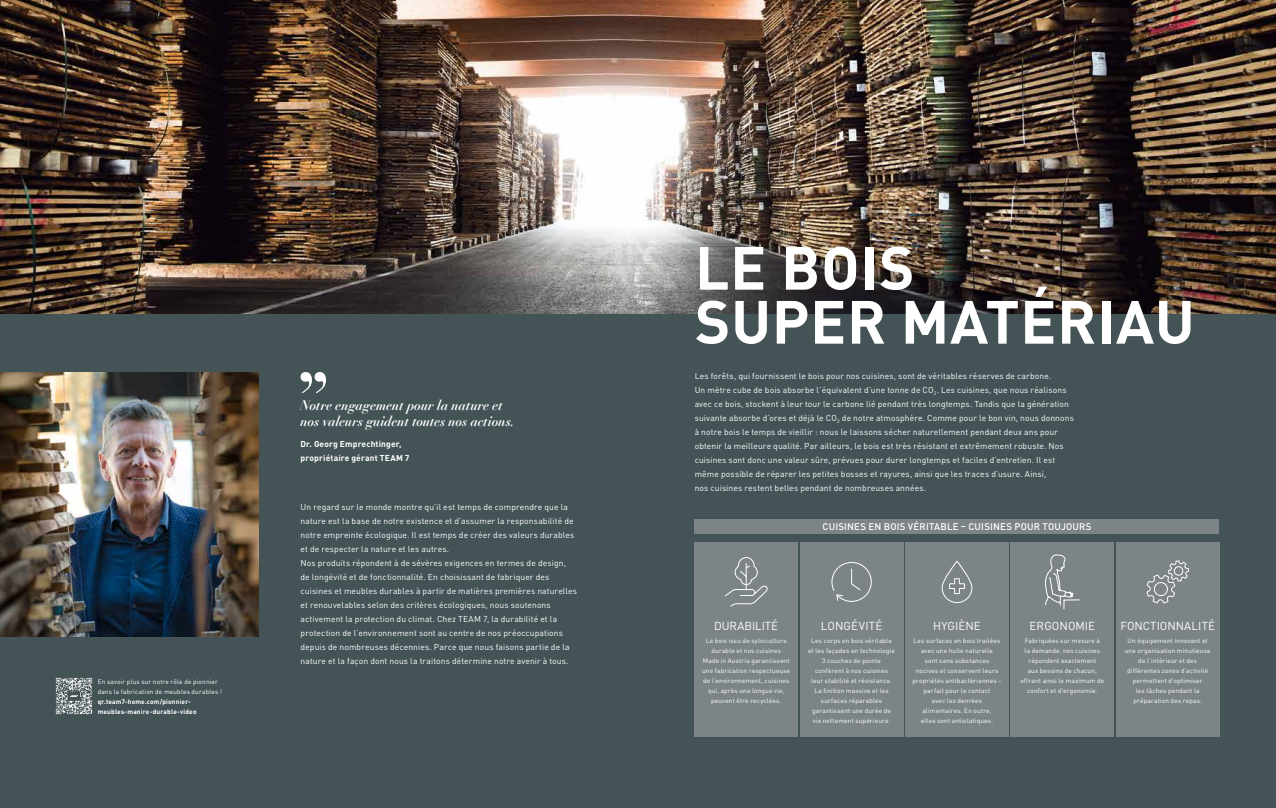
<style>
.page{position:relative;width:1276px;height:808px;background:#fff}
.page>*{position:absolute;margin:0;border:0;box-sizing:border-box;transform-origin:0 0}
.t1{font:700 60px/54px "Team 7 DIN Pro";letter-spacing:.01em;color:#fff}
.t2{font:italic 700 13.5px/16px "Didotfor TEAM Sieben";letter-spacing:-.01em;color:#fff}
.t3{font:11.5px "Team 7 DIN Pro";letter-spacing:.005em;color:#fff}
.t4{font:500 9.6px "Team 7 DIN Pro";letter-spacing:.02em;color:#fff}
.t5{font:8.5px/14px "Team 7 DIN Pro";letter-spacing:.015em;color:#fff}
.t6{font:700 8.5px/14px "Team 7 DIN Pro";letter-spacing:.015em;color:#fff}
.t7{font:6.5px/10px "Team 7 DIN Pro";letter-spacing:.025em;color:#fff;text-align:center}
.t8{font:700 6.5px/10px "Team 7 DIN Pro";letter-spacing:.025em;color:#fff}
</style>
<div class="page">
<div style="left:0;top:311px;width:1276px;height:497px;background:#445356"></div>
<img style="left:0;top:0;width:1276px;height:314px">
<img style="left:0;top:372px;width:258px;height:264px">
<div style="left:694px;top:519px;width:525px;height:15px;background:#7c8488"></div>
<div style="left:694px;top:542px;width:104px;height:194px;background:#7c8488"></div>
<div style="left:800px;top:542px;width:103px;height:194px;background:#7c8488"></div>
<div style="left:905px;top:542px;width:103px;height:194px;background:#7c8488"></div>
<div style="left:1011px;top:542px;width:103px;height:194px;background:#7c8488"></div>
<div style="left:1116px;top:542px;width:103px;height:194px;background:#7c8488"></div>
<svg style="left:941px;top:561px;width:31px;height:42px"></svg>
<svg style="left:831px;top:562px;width:41px;height:40px"></svg>
<svg style="left:725px;top:557px;width:43px;height:50px"></svg>
<svg style="left:1146px;top:560px;width:43px;height:44px"></svg>
<svg style="left:1045px;top:554px;width:34px;height:55px"></svg>
<svg style="left:300px;top:372px;width:26px;height:21px"></svg>
<img style="left:55px;top:677px;width:38px;height:38px">
<p class="t7" style="left:98px;top:676px;width:126px;text-align:left">En savoir plus sur notre rôle de pionnier dans la fabrication de meubles durables !</p>
<p class="t8" style="left:98px;top:696px;width:100px">qr.team7-home.com/pionnier&shy;meubles-manire-durable-video</p>
<h2 class="t2" style="left:300px;top:398px;width:216px">Notre engagement pour la nature et nos valeurs guident toutes nos actions.</h2>
<p class="t6" style="left:300px;top:437px;width:110px">Dr. Georg Emprechtinger, propriétaire gérant TEAM 7</p>
<p class="t5" style="left:300px;top:500px;width:278px">Un regard sur le monde montre qu’il est temps de comprendre que la nature est la base de notre existence et d’assumer la responsabilité de notre empreinte écologique. Il est temps de créer des valeurs durables et de respecter la nature et les autres.<br>Nos produits répondent à de sévères exigences en termes de design, de longévité et de fonctionnalité. En choisissant de fabriquer des cuisines et meubles durables à partir de matières premières naturelles et renouvelables selon des critères écologiques, nous soutenons activement la protection du climat. Chez TEAM 7, la durabilité et la protection de l’environnement sont au centre de nos préoccupations depuis de nombreuses décennies. Parce que nous faisons partie de la nature et la façon dont nous la traitons détermine notre avenir à tous.</p>
<h1 class="t1" style="left:695px;top:239px;width:501px">LE BOIS<br>SUPER MATÉRIAU</h1>
<p class="t5" style="left:694px;top:368px;width:381px">Les forêts, qui fournissent le bois pour nos cuisines, sont de véritables réserves de carbone.<br>Un mètre cube de bois absorbe l’équivalent d’une tonne de CO<sub>2</sub>. Les cuisines, que nous réalisons avec ce bois, stockent à leur tour le carbone lié pendant très longtemps. Tandis que la génération suivante absorbe d’ores et déjà le CO<sub>2</sub> de notre atmosphère. Comme pour le bon vin, nous donnons à notre bois le temps de vieillir : nous le laissons sécher naturellement pendant deux ans pour obtenir la meilleure qualité. Par ailleurs, le bois est très résistant et extrêmement robuste. Nos cuisines sont donc une valeur sûre, prévues pour durer longtemps et faciles d’entretien. Il est même possible de réparer les petites bosses et rayures, ainsi que les traces d’usure. Ainsi,<br>nos cuisines restent belles pendant de nombreuses années.</p>
<p class="t4" style="left:822px;top:520px;width:270px">CUISINES EN BOIS VÉRITABLE – CUISINES POUR TOUJOURS</p>
<h3 class="t3" style="left:714px;top:619px;width:65px">DURABILITÉ</h3>
<p class="t7" style="left:702px;top:636px;width:90px">Le bois issu de sylviculture durable et nos cuisines<br>Made in Austria garantissent une fabrication respectueuse de l’environnement, cuisines qui, après une longue vie, peuvent être recyclées.</p>
<h3 class="t3" style="left:821px;top:619px;width:63px">LONGÉVITÉ</h3>
<p class="t7" style="left:808px;top:636px;width:89px">Les corps en bois véritable et les façades en technologie<br>3 couches de pointe confèrent à nos cuisines<br>leur stabilité et résistance.<br>La finition massive et les surfaces réparables garantissent une durée de vie nettement supérieure.</p>
<h3 class="t3" style="left:933px;top:619px;width:49px">HYGIÈNE</h3>
<p class="t7" style="left:912px;top:636px;width:91px">Les surfaces en bois traitées avec une huile naturelle<br>sont sans substances<br>nocives et conservent leurs propriétés antibactériennes – parfait pour le contact<br>avec les denrées alimentaires. En outre,<br>elles sont antistatiques.</p>
<h3 class="t3" style="left:1029px;top:619px;width:67px">ERGONOMIE</h3>
<p class="t7" style="left:1020px;top:636px;width:86px">Fabriquées sur mesure à<br>la demande, nos cuisines répondent exactement<br>aux besoins de chacun, offrant ainsi le maximum de confort et d’ergonomie.</p>
<h3 class="t3" style="left:1120px;top:619px;width:96px">FONCTIONNALITÉ</h3>
<p class="t7" style="left:1125px;top:636px;width:87px">Un équipement innovant et une organisation minutieuse de l’intérieur et des différentes zones d’activité permettent d’optimiser<br>les tâches pendant la préparation des repas.</p>
</div>
